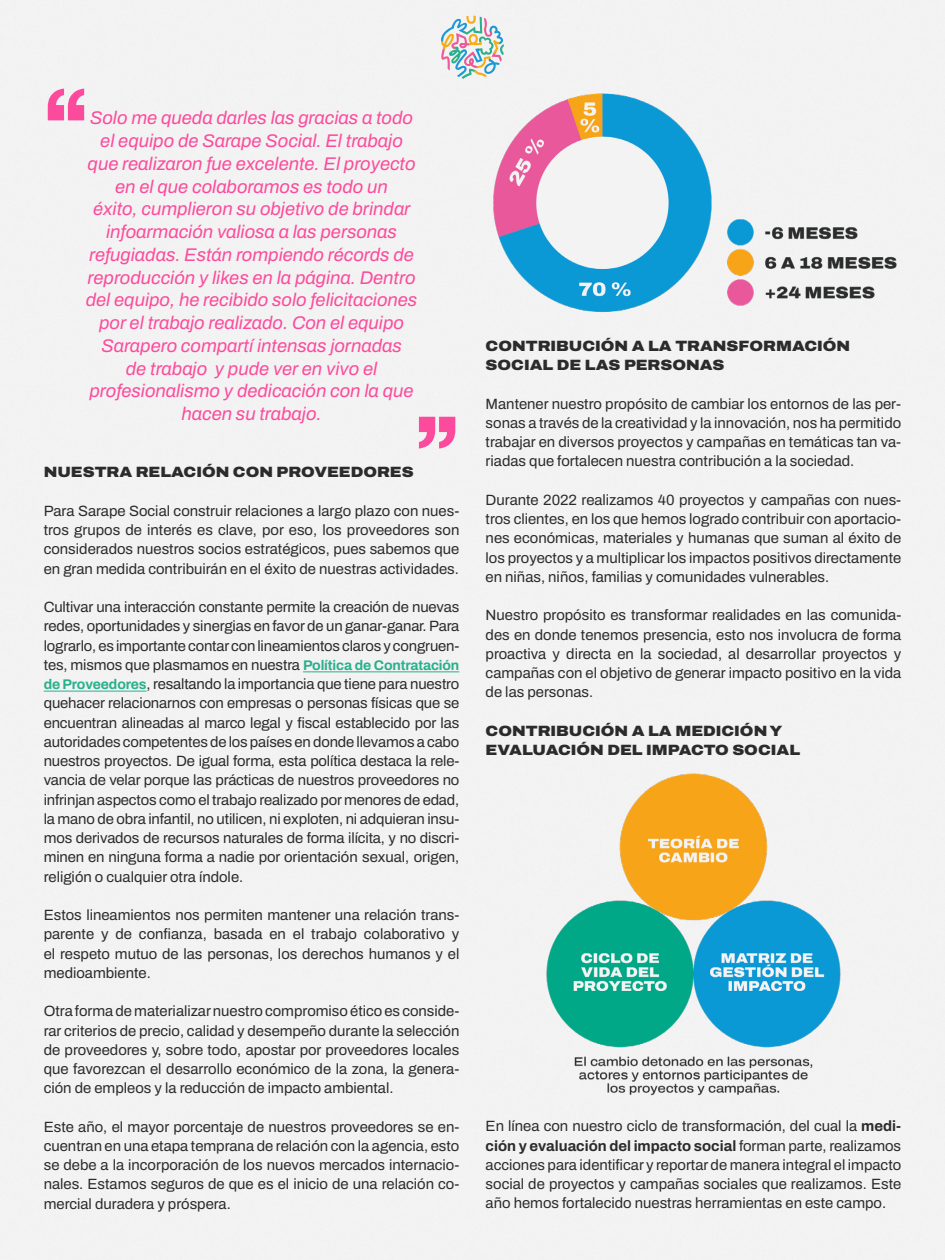
<style>
.page{position:relative;width:945px;height:1260px;background:#fff}
.page>*{position:absolute;margin:0;border:0;box-sizing:border-box;transform-origin:0 0}
.t1{font:900 87.5px "Archivo";color:#fc4b9c}
.t2{font:italic 18.38px/22.8px "Archivo";color:#fc4b9c;text-align:center}
.t3{font:14.88px/19.2px "Archivo";color:#2b2b2b;text-align:justify}
.t4{font:900 14.88px/19.2px "Archivo Semi Expanded";color:#2b2b2b}
.s1{font-weight:700;font-size:14px;color:#29b08c}
.s2{font-weight:700}
</style>
<div class="page">
<svg style="left:441px;top:16px;width:63px;height:63px"></svg>
<hr style="left:303px;top:672px;width:156px;height:1px;background:#29b08c">
<hr style="left:44px;top:691px;width:103px;height:1px;background:#29b08c">
<img style="left:486px;top:84px;width:415px;height:242px">
<img style="left:539px;top:771px;width:309px;height:328px">
<h1 class="t1" style="left:44px;top:53px;width:46px">“</h1>
<p class="t2" style="left:86px;top:107px;width:333px">Solo me queda darles las gracias a todo el equipo de Sarape Social. El trabajo que realizaron fue excelente. El proyecto en el que colaboramos es todo un<br>éxito, cumplieron su objetivo de brindar infoarmación valiosa a las personas refugiadas. Están rompiendo récords de reproducción y likes en la página. Dentro del equipo, he recibido solo felicitaciones por el trabajo realizado. Con el equipo Sarapero compartí intensas jornadas<br>de trabajo y pude ver en vivo el profesionalismo y dedicación con la que hacen su trabajo.</p>
<h1 class="t1" style="left:415px;top:381px;width:46px">”</h1>
<p class="t4" style="left:44px;top:463px;width:371px">NUESTRA RELACIÓN CON PROVEEDORES</p>
<p class="t3" style="left:44px;top:501px;width:417px">Para Sarape Social construir relaciones a largo plazo con nues&shy;tros grupos de interés es clave, por eso, los proveedores son considerados nuestros socios estratégicos, pues sabemos que en gran medida contribuirán en el éxito de nuestras actividades.</p>
<p class="t3" style="left:44px;top:597px;width:417px">Cultivar una interacción constante permite la creación de nuevas redes, oportunidades y sinergias en favor de un ganar-ganar. Para lograrlo, es importante contar con lineamientos claros y congruen&shy;tes, mismos que plasmamos en nuestra <span class="s1">Política de Contratación de Proveedores</span>, resaltando la importancia que tiene para nuestro quehacer relacionarnos con empresas o personas físicas que se encuentran alineadas al marco legal y fiscal establecido por las autoridades competentes de los países en donde llevamos a cabo nuestros proyectos. De igual forma, esta política destaca la rele&shy;vancia de velar porque las prácticas de nuestros proveedores no infrinjan aspectos como el trabajo realizado por menores de edad, la mano de obra infantil, no utilicen, ni exploten, ni adquieran insu&shy;mos derivados de recursos naturales de forma ilícita, y no discri&shy;minen en ninguna forma a nadie por orientación sexual, origen, religión o cualquier otra índole.</p>
<p class="t3" style="left:44px;top:905px;width:417px">Estos lineamientos nos permiten mantener una relación trans&shy;parente y de confianza, basada en el trabajo colaborativo y el respeto mutuo de las personas, los derechos humanos y el medioambiente.</p>
<p class="t3" style="left:44px;top:1002px;width:417px">Otra forma de materializar nuestro compromiso ético es conside&shy;rar criterios de precio, calidad y desempeño durante la selección de proveedores y, sobre todo, apostar por proveedores locales que favorezcan el desarrollo económico de la zona, la genera&shy;ción de empleos y la reducción de impacto ambiental.</p>
<p class="t3" style="left:44px;top:1117px;width:417px">Este año, el mayor porcentaje de nuestros proveedores se en&shy;cuentran en una etapa temprana de relación con la agencia, esto se debe a la incorporación de los nuevos mercados internacio&shy;nales. Estamos seguros de que es el inicio de una relación co&shy;mercial duradera y próspera.</p>
<p class="t4" style="left:486px;top:336px;width:366px">CONTRIBUCIÓN A LA TRANSFORMACIÓN<br>SOCIAL DE LAS PERSONAS</p>
<p class="t3" style="left:486px;top:394px;width:417px">Mantener nuestro propósito de cambiar los entornos de las per&shy;sonas a través de la creatividad y la innovación, nos ha permitido trabajar en diversos proyectos y campañas en temáticas tan va&shy;riadas que fortalecen nuestra contribución a la sociedad.</p>
<p class="t3" style="left:486px;top:490px;width:417px">Durante 2022 realizamos 40 proyectos y campañas con nues&shy;tros clientes, en los que hemos logrado contribuir con aportacio&shy;nes económicas, materiales y humanas que suman al éxito de los proyectos y a multiplicar los impactos positivos directamente en niñas, niños, familias y comunidades vulnerables.</p>
<p class="t3" style="left:486px;top:606px;width:417px">Nuestro propósito es transformar realidades en las comunida&shy;des en donde tenemos presencia, esto nos involucra de forma proactiva y directa en la sociedad, al desarrollar proyectos y campañas con el objetivo de generar impacto positivo en la vida de las personas.</p>
<p class="t4" style="left:486px;top:721px;width:316px">CONTRIBUCIÓN A LA MEDICIÓN Y<br>EVALUACIÓN DEL IMPACTO SOCIAL</p>
<p class="t3" style="left:486px;top:1117px;width:417px">En línea con nuestro ciclo de transformación, del cual la <span class="s2">medi&shy;ción y evaluación del impacto social</span> forman parte, realizamos acciones para identificar y reportar de manera integral el impacto social de proyectos y campañas sociales que realizamos. Este año hemos fortalecido nuestras herramientas en este campo.</p>
</div>
